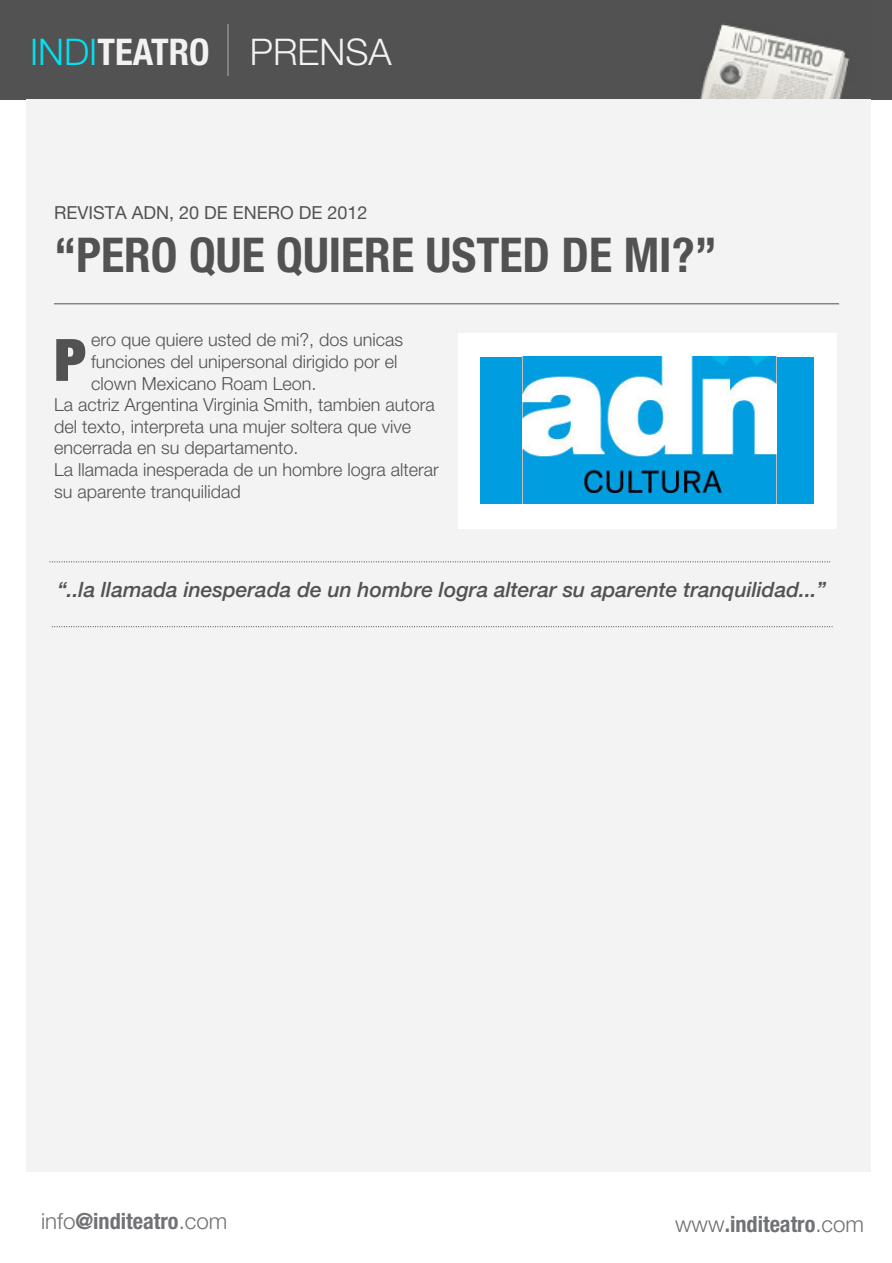
<style>
.page{position:relative;width:892px;height:1263px;background:#fff}
.page>*{position:absolute;margin:0;border:0;box-sizing:border-box;transform-origin:0 0}
.t1{font:900 expanded 58.5px "Helvetica Neue";color:#525252}
.t2{font:700 condensed 48px "Helvetica Neue";color:#525252}
.t3{font:700 condensed 36.75px "Helvetica Neue LT Std";color:#f2f2f2}
.t4{font:700 condensed 22.35px "Helvetica Neue LT Std";color:#717275}
.t5{font:italic 500 21px "Helvetica Neue";color:#525252}
.t6{font:300 18px "Helvetica Neue";color:#525252}
.t7{font:18px "Helvetica Neue";color:#525252}
.s1{font-weight:300;font-stretch:normal;color:#00e3f2}
.s2{font-weight:300;font-stretch:normal}
</style>
<div class="page">
<div style="left:0;top:0;width:892px;height:99px;background:#525252"></div>
<hr style="left:228px;top:24px;width:1px;height:51px;background:#808080">
<img style="left:700px;top:24px;width:150px;height:75px">
<div style="left:26px;top:99px;width:844px;height:1073px;background:#f3f3f4"></div>
<hr style="left:54px;top:303px;width:785px;height:1px;background:#525252">
<div style="left:459px;top:334px;width:378px;height:195px;background:#fff"></div>
<svg style="left:50px;top:561px;width:781px;height:1px"></svg>
<svg style="left:52px;top:626px;width:781px;height:1px"></svg>
<div style="left:480px;top:357px;width:333px;height:146px;background:#009de0"></div>
<img style="left:522px;top:357px;width:254px;height:146px">
<h3 class="t3" style="left:30px;top:29px;width:363px"><span class="s1">INDI</span>TEATRO <span class="s2">PRENSA</span></h3>
<p class="t7" style="left:54px;top:202px;width:315px">REVISTA ADN, 20 DE ENERO DE 2012</p>
<h2 class="t2" style="left:54px;top:226px;width:664px">“PERO QUE QUIERE USTED DE MI?”</h2>
<p class="t6" style="left:91px;top:329px;width:314px">ero que quiere usted de mi?, dos unicas</p>
<p class="t6" style="left:91px;top:351px;width:308px">funciones del unipersonal dirigido por el</p>
<p class="t6" style="left:91px;top:372px;width:227px">clown Mexicano Roam Leon.</p>
<p class="t6" style="left:54px;top:394px;width:382px">La actriz Argentina Virginia Smith, tambien autora</p>
<p class="t6" style="left:54px;top:415px;width:359px">del texto, interpreta una mujer soltera que vive</p>
<p class="t6" style="left:54px;top:437px;width:246px">encerrada en su departamento.</p>
<p class="t6" style="left:54px;top:459px;width:386px">La llamada inesperada de un hombre logra alterar</p>
<p class="t6" style="left:54px;top:480px;width:188px">su aparente tranquilidad</p>
<h1 class="t1" style="left:54px;top:323px;width:34px">P</h1>
<p class="t5" style="left:58px;top:577px;width:770px">“..la llamada inesperada de un hombre logra alterar su aparente tranquilidad...”</p>
<p class="t4" style="left:41px;top:1207px;width:188px"><span class="s2">info</span>@inditeatro<span class="s2">.com</span></p>
<p class="t4" style="left:675px;top:1210px;width:191px"><span class="s2">www</span>.inditeatro<span class="s2">.com</span></p>
</div>
